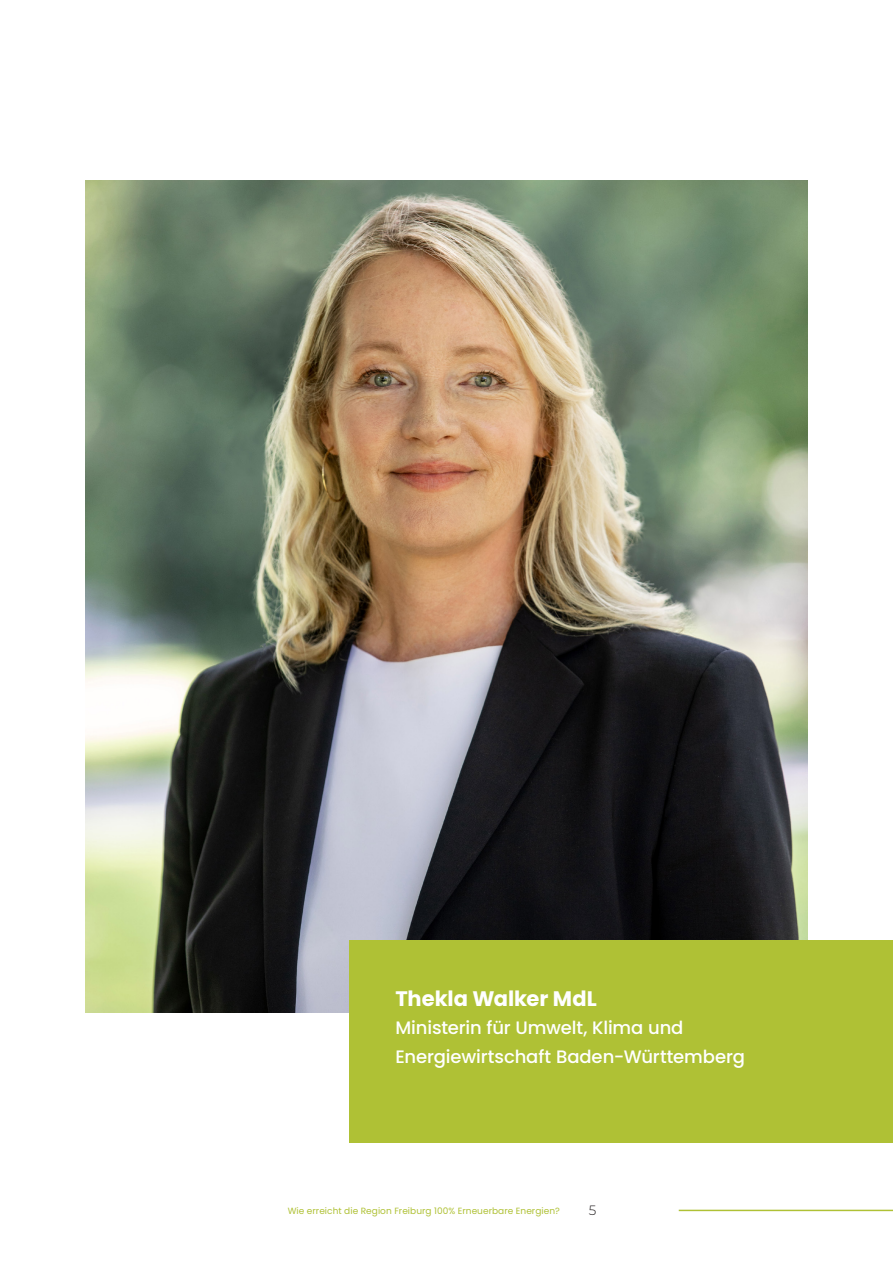
<style>
.page{position:relative;width:893px;height:1263px;background:#fff}
.page>*{position:absolute;margin:0;border:0;box-sizing:border-box;transform-origin:0 0}
.Sub_Title_white{font:700 21px "Poppins";color:#fff}
.Sub_Title_white-2{font:500 18px/28.5px "Poppins";letter-spacing:-.005em;color:#fff}
.t1{font:300 13.5px "Montserrat";color:#231f20}
.t2{font:9px "Poppins";letter-spacing:.005em;color:#afc135}
</style>
<div class="page">
<hr style="left:679px;top:1210px;width:214px;height:1px;background:#afc135">
<img style="left:85px;top:180px;width:723px;height:833px">
<div style="left:349px;top:940px;width:544px;height:202px;background:#afc135"></div>
<p class="Sub_Title_white" style="left:395px;top:986px;width:203px">Thekla Walker MdL</p>
<p class="Sub_Title_white-2" style="left:395px;top:1013px;width:351px">Ministerin für Umwelt, Klima und<br>Energiewirtschaft Baden-Württemberg</p>
<p class="t2" style="left:288px;top:1206px;width:274px">Wie erreicht die Region Freiburg 100% Erneuerbare Energien?</p>
<p class="t1" style="left:589px;top:1201px;width:9px">5</p>
</div>
